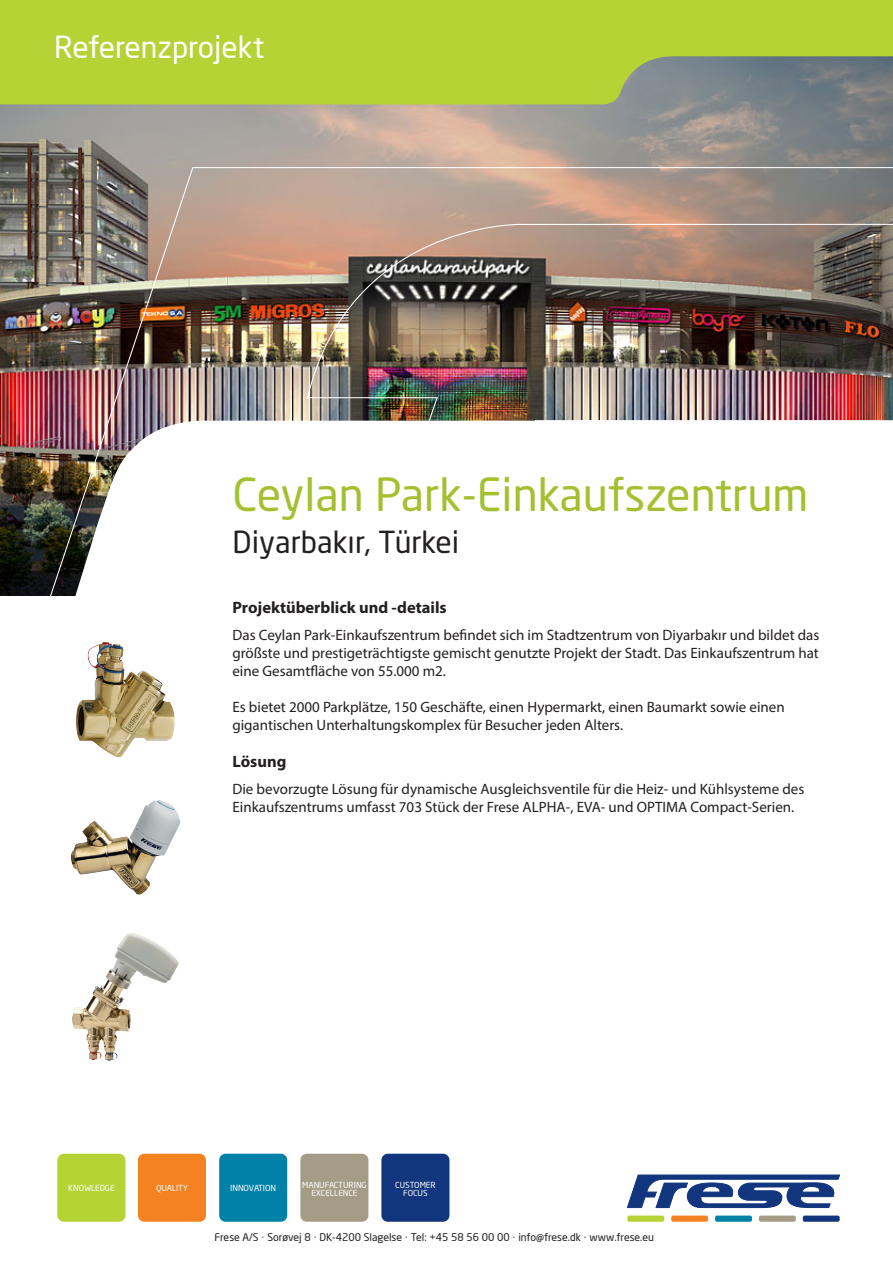
<style>
.page{position:relative;width:893px;height:1263px;background:#fff}
.page>*{position:absolute;margin:0;border:0;box-sizing:border-box;transform-origin:0 0}
.Overskrift_-_Farvet{font:45px "Neo Sans Pro";color:#a3c02f}
.Overskrift_-_sort{font:30px "Neo Sans Pro";color:#231f20}
.Reference_Projekt{font:30px "Neo Sans";color:#fff}
.Underoverskrift_sort{font:700 16.5px "Myriad Pro";color:#231f20}
.Brødtekst{font:15px/18px "Myriad Pro";color:#231f20}
.Kontakt_oplysninger{font:10.5px "Neo Sans";color:#231f20}
.t1{font:8.25px/8.4px "Neo Sans";color:#fff;text-align:center}
.s1{font-family:"Arial"}
</style>
<div class="page">
<img style="left:0;top:104px;width:893px;height:491px">
<img style="left:46px;top:167px;width:847px;height:254px">
<svg style="left:0;top:0;width:893px;height:104px;background:#acc73f"></svg>
<svg style="left:5px;top:421px;width:530px;height:175px"></svg>
<svg style="left:535px;top:421px;width:358px;height:174px"></svg>
<div style="left:627px;top:1215px;width:37px;height:7px;background:#b5d334;border-radius:2px"></div>
<div style="left:671px;top:1215px;width:37px;height:7px;background:#f58220;border-radius:2px"></div>
<div style="left:715px;top:1215px;width:37px;height:7px;background:#0081a7;border-radius:2px"></div>
<div style="left:759px;top:1215px;width:37px;height:7px;background:#a49c87;border-radius:2px"></div>
<div style="left:803px;top:1215px;width:37px;height:7px;background:#11367e;border-radius:2px"></div>
<svg style="left:627px;top:1175px;width:213px;height:33px"></svg>
<div style="left:57px;top:1154px;width:68px;height:68px;background:#b5d334;border-radius:6px"></div>
<div style="left:381px;top:1154px;width:68px;height:68px;background:#11367e;border-radius:6px"></div>
<div style="left:138px;top:1154px;width:68px;height:68px;background:#f58220;border-radius:6px"></div>
<div style="left:219px;top:1154px;width:68px;height:68px;background:#0081a7;border-radius:6px"></div>
<div style="left:300px;top:1154px;width:68px;height:68px;background:#a49c87;border-radius:6px"></div>
<img style="left:76px;top:642px;width:99px;height:116px">
<img style="left:71px;top:800px;width:87px;height:95px">
<img style="left:72px;top:934px;width:56px;height:126px">
<p class="Reference_Projekt" style="left:54px;top:29px;width:212px">Referenzprojekt</p>
<p class="Overskrift_-_Farvet" style="left:232px;top:467px;width:578px">Ceylan Park-Einkaufszentrum</p>
<p class="Overskrift_-_sort" style="left:232px;top:524px;width:228px">Diyarbakır, Türkei</p>
<p class="Underoverskrift_sort" style="left:232px;top:597px;width:216px">Projektüberblick und -details</p>
<p class="Brødtekst" style="left:232px;top:625px;width:588px;text-align:justify">Das Ceylan Park-Einkaufszentrum befindet sich im Stadtzentrum von Diyarbakır und bildet das größste und prestigeträchtigste gemischt genutzte Projekt der Stadt. Das Einkaufszentrum hat eine Gesamtfläche von 55.000 m2.</p>
<p class="Brødtekst" style="left:232px;top:697px;width:554px">Es bietet 2000 Parkplätze, 150 Geschäfte, einen Hypermarkt, einen Baumarkt sowie einen gigantischen Unterhaltungskomplex für Besucher jeden Alters.</p>
<p class="Underoverskrift_sort" style="left:232px;top:751px;width:55px">Lösung</p>
<p class="Brødtekst" style="left:232px;top:780px;width:573px">Die bevorzugte Lösung für dynamische Ausgleichsventile für die Heiz- und Kühlsysteme des<br>Einkaufszentrums umfasst 703 Stück der Frese ALPHA-, EVA- und OPTIMA Compact-Serien.</p>
<p class="t1" style="left:68px;top:1183px;width:48px">KNOWLEDGE</p>
<p class="t1" style="left:395px;top:1180px;width:42px">CUSTOMER<br>FOCUS</p>
<p class="t1" style="left:156px;top:1183px;width:33px">QUALITY</p>
<p class="t1" style="left:230px;top:1183px;width:48px">INNOVATION</p>
<p class="t1" style="left:302px;top:1180px;width:66px">MANUFACTURING<br>EXCELLENCE</p>
<p class="Kontakt_oplysninger" style="left:215px;top:1231px;width:441px">Frese A/S <span class="s1">·</span> Sorøvej 8 <span class="s1">·</span> DK-4200 Slagelse <span class="s1">·</span> Tel: +45 58 56 00 00 <span class="s1">·</span> info@frese.dk <span class="s1">·</span> www.frese.eu</p>
</div>
